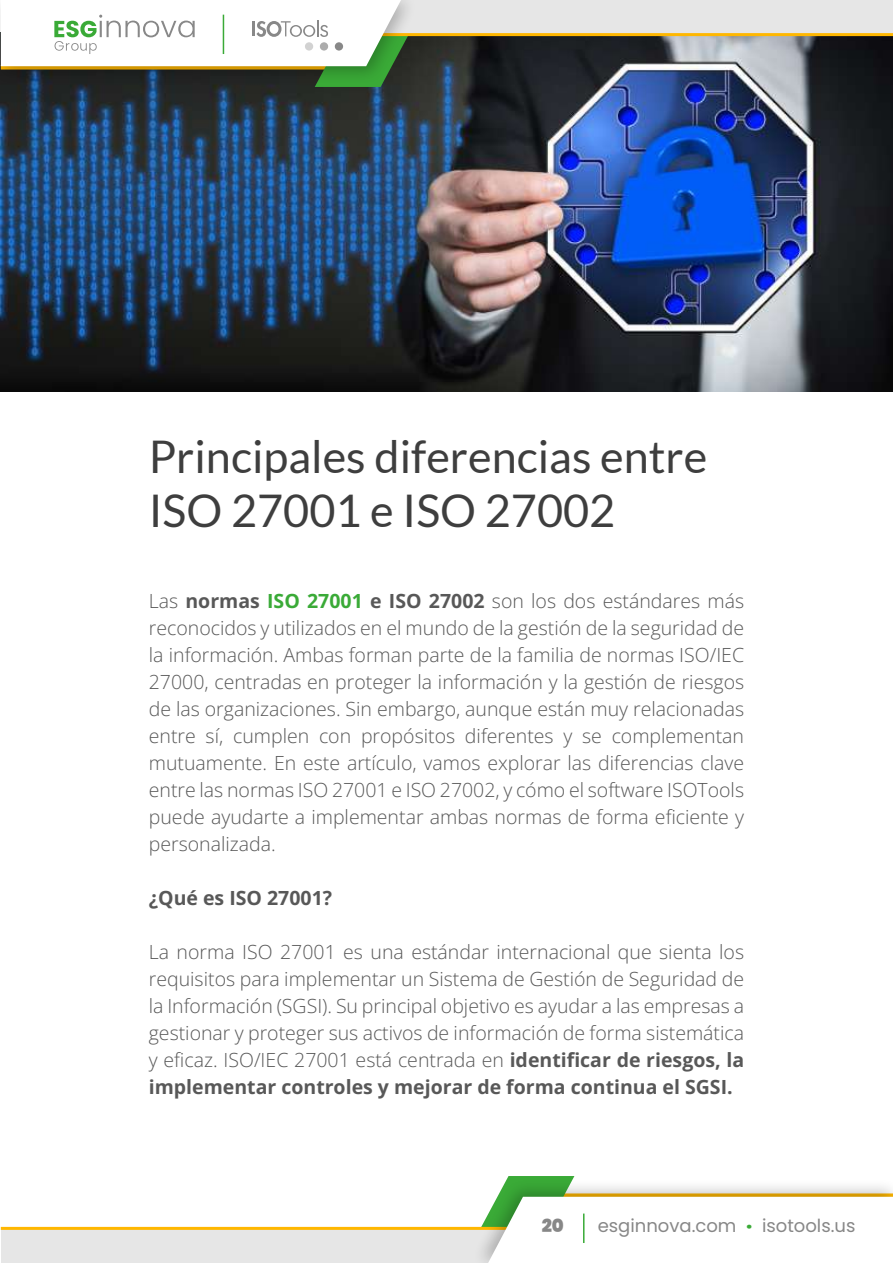
<style>
.page{position:relative;width:893px;height:1263px;background:#fff}
.page>*{position:absolute;margin:0;border:0;box-sizing:border-box;transform-origin:0 0}
.t1{font:45px/54px "Lato";color:#3e3e3e}
.t2{font:300 19.5px/27px "Open Sans";color:#585858;text-align:justify}
.t3{font:700 19.5px "Open Sans";color:#585858}
.t4{font:18px "Poppins";color:#878787}
.t5{font:900 18px "Poppins";color:#878787}
.s1{font-weight:700}
.s2{font-weight:700;color:#3aaa37}
.s3{font-weight:900;color:#3aaa37}
</style>
<div class="page">
<img style="left:0;top:36px;width:893px;height:356px">
<div style="left:1px;top:0;width:892px;height:34px;background:#e6e6e6"></div>
<hr style="left:269px;top:33px;width:624px;height:3px;background:#ffb700">
<svg style="left:1px;top:0;width:415px;height:87px"></svg>
<hr style="left:223px;top:15px;width:1px;height:39px;background:#3aaa37">
<div style="left:1px;top:1229px;width:892px;height:34px;background:#e6e6e6"></div>
<hr style="left:1px;top:1227px;width:625px;height:3px;background:#ffb700">
<svg style="left:473px;top:1176px;width:420px;height:87px"></svg>
<hr style="left:583px;top:1213px;width:1px;height:30px;background:#3aaa37">
<h1 class="t1" style="left:149px;top:429px;width:560px">Principales diferencias entre<br>ISO 27001 e ISO 27002</h1>
<p class="t2" style="left:149px;top:587px;width:597px">Las <span class="s1">normas</span> <span class="s2">ISO 27001</span> <span class="s1">e ISO 27002</span> son los dos estándares más reconocidos y utilizados en el mundo de la gestión de la seguridad de la información. Ambas forman parte de la familia de normas ISO/IEC 27000, centradas en proteger la información y la gestión de riesgos de las organizaciones. Sin embargo, aunque están muy relacionadas entre sí, cumplen con propósitos diferentes y se complementan mutuamente. En este artículo, vamos explorar las diferencias clave entre las normas ISO 27001 e ISO 27002, y cómo el software ISOTools puede ayudarte a implementar ambas normas de forma eficiente y personalizada.</p>
<p class="t3" style="left:149px;top:884px;width:185px">¿Qué es ISO 27001?</p>
<p class="t2" style="left:149px;top:938px;width:597px">La norma ISO 27001 es una estándar internacional que sienta los requisitos para implementar un Sistema de Gestión de Seguridad de la Información (SGSI). Su principal objetivo es ayudar a las empresas a gestionar y proteger sus activos de información de forma sistemática y eficaz. ISO/IEC 27001 está centrada en <span class="s1">identificar de riesgos, la implementar controles y mejorar de forma continua el SGSI.</span></p>
<p class="t5" style="left:542px;top:1216px;width:24px">20</p>
<p class="t4" style="left:598px;top:1216px;width:259px">esginnova.com <span class="s3">·</span> isotools.us</p>
</div>
